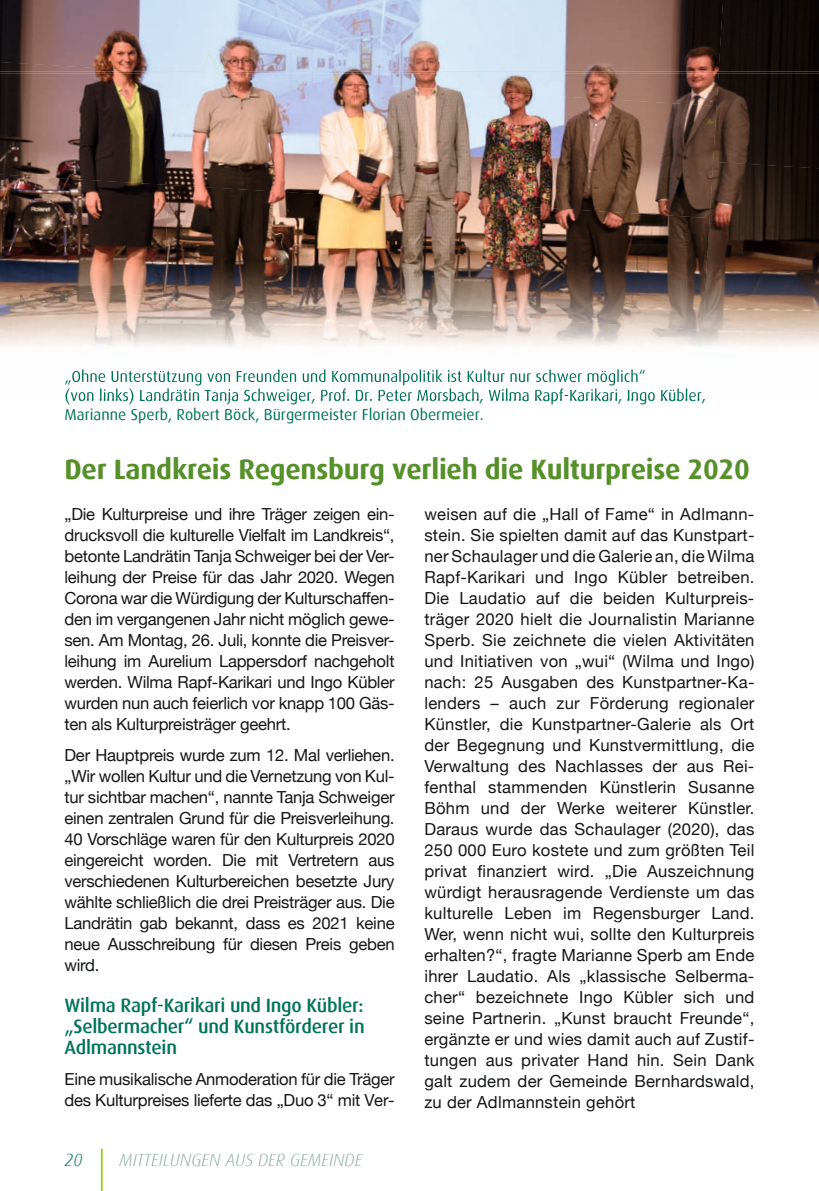
<style>
.page{position:relative;width:819px;height:1191px;background:#fff}
.page>*{position:absolute;margin:0;border:0;box-sizing:border-box;transform-origin:0 0}
.t1{font:700 28px "Dax";letter-spacing:-.01em;color:#569029}
.t2{font:500 19.25px/21px "Dax";letter-spacing:-.015em;color:#00745a;text-align:justify}
.t3{font:italic 300 17.5px "Dax";color:#91afa0}
.t4{font:italic 300 17.5px "Dax";color:#00745a}
.t5{font:16.62px/21px "Helvetica Neue";letter-spacing:-.015em;color:#151616;text-align:justify}
.t6{font:15.75px/18.9px "Dax";color:#00745a}
</style>
<div class="page">
<hr style="left:101px;top:1148px;width:2px;height:43px;background:#94ce0e">
<img style="left:0;top:0;width:176px;height:48px">
<img style="left:176px;top:0;width:180px;height:48px">
<img style="left:356px;top:0;width:180px;height:84px">
<img style="left:536px;top:0;width:177px;height:95px">
<img style="left:713px;top:0;width:106px;height:162px">
<img style="left:0;top:75px;width:169px;height:99px">
<img style="left:169px;top:75px;width:187px;height:110px">
<img style="left:349px;top:84px;width:187px;height:112px">
<img style="left:529px;top:95px;width:187px;height:112px">
<img style="left:702px;top:162px;width:117px;height:168px">
<img style="left:0;top:174px;width:169px;height:113px">
<img style="left:162px;top:185px;width:187px;height:112px">
<img style="left:342px;top:196px;width:187px;height:112px">
<img style="left:522px;top:207px;width:187px;height:123px">
<img style="left:0;top:287px;width:162px;height:112px">
<img style="left:157px;top:297px;width:186px;height:91px">
<img style="left:337px;top:308px;width:186px;height:80px">
<img style="left:518px;top:319px;width:185px;height:69px">
<img style="left:699px;top:330px;width:120px;height:58px">
<img style="left:0;top:48px;width:441px;height:27px">
<img style="left:441px;top:71px;width:378px;height:2px">
<img style="left:65px;top:369px;width:404px;height:16px">
<img style="left:469px;top:369px;width:176px;height:16px">
<img style="left:66px;top:388px;width:405px;height:11px">
<img style="left:472px;top:388px;width:230px;height:11px">
<p class="t6" style="left:64px;top:386px;width:642px">(von links) Landrätin Tanja Schweiger, Prof. Dr. Peter Morsbach, Wilma Rapf-Karikari, Ingo Kübler,<br>Marianne Sperb, Robert Böck, Bürgermeister Florian Obermeier.</p>
<h1 class="t1" style="left:64px;top:453px;width:686px">Der Landkreis Regensburg verlieh die Kulturpreise 2020</h1>
<p class="t5" style="left:64px;top:504px;width:331px">„Die Kulturpreise und ihre Träger zeigen ein&shy;drucksvoll die kulturelle Vielfalt im Landkreis“, betonte Landrätin Tanja Schweiger bei der Ver&shy;leihung der Preise für das Jahr 2020. Wegen Corona war die Würdigung der Kulturschaffen&shy;den im vergangenen Jahr nicht möglich gewe&shy;sen. Am Montag, 26. Juli, konnte die Preisver&shy;leihung im Aurelium Lappersdorf nachgeholt werden. Wilma Rapf-Karikari und Ingo Kübler wurden nun auch feierlich vor knapp 100 Gäs&shy;ten als Kulturpreisträger geehrt.</p>
<p class="t5" style="left:64px;top:745px;width:331px">Der Hauptpreis wurde zum 12. Mal verliehen. „Wir wollen Kultur und die Vernetzung von Kul&shy;tur sichtbar machen“, nannte Tanja Schweiger einen zentralen Grund für die Preisverleihung.<br>40 Vorschläge waren für den Kulturpreis 2020 eingereicht worden. Die mit Vertretern aus verschiedenen Kulturbereichen besetzte Jury wählte schließlich die drei Preisträger aus. Die Landrätin gab bekannt, dass es 2021 keine neue Ausschreibung für diesen Preis geben wird.</p>
<p class="t2" style="left:64px;top:995px;width:302px">Wilma Rapf-Karikari und Ingo Kübler: „Selbermacher“ und Kunstförderer in Adlmannstein</p>
<p class="t5" style="left:64px;top:1069px;width:331px">Eine musikalische Anmoderation für die Träger des Kulturpreises lieferte das „Duo 3“ mit Ver-</p>
<p class="t5" style="left:424px;top:504px;width:331px">weisen auf die „Hall of Fame“ in Adlmann&shy;stein. Sie spielten damit auf das Kunstpart&shy;ner Schaulager und die Galerie an, die Wilma Rapf-Karikari und Ingo Kübler betreiben.<br>Die Laudatio auf die beiden Kulturpreis&shy;träger 2020 hielt die Journalistin Marianne Sperb. Sie zeichnete die vielen Aktivitäten und Initiativen von „wui“ (Wilma und Ingo) nach: 25 Ausgaben des Kunstpartner-Ka&shy;lenders – auch zur Förderung regionaler Künstler, die Kunstpartner-Galerie als Ort der Begegnung und Kunstvermittlung, die Verwaltung des Nachlasses der aus Rei&shy;fenthal stammenden Künstlerin Susanne Böhm und der Werke weiterer Künstler.<br>Daraus wurde das Schaulager (2020), das 250 000 Euro kostete und zum größten Teil privat finanziert wird. „Die Auszeichnung würdigt herausragende Verdienste um das kulturelle Leben im Regensburger Land.<br>Wer, wenn nicht wui, sollte den Kulturpreis erhalten?“, fragte Marianne Sperb am Ende ihrer Laudatio. Als „klassische Selberma&shy;cher“ bezeichnete Ingo Kübler sich und seine Partnerin. „Kunst braucht Freunde“, ergänzte er und wies damit auch auf Zustif&shy;tungen aus privater Hand hin. Sein Dank galt zudem der Gemeinde Bernhardswald, zu der Adlmannstein gehört</p>
<p class="t4" style="left:64px;top:1150px;width:19px">20</p>
<p class="t3" style="left:119px;top:1150px;width:245px">MITTEILUNGEN AUS DER GEMEINDE</p>
</div>
